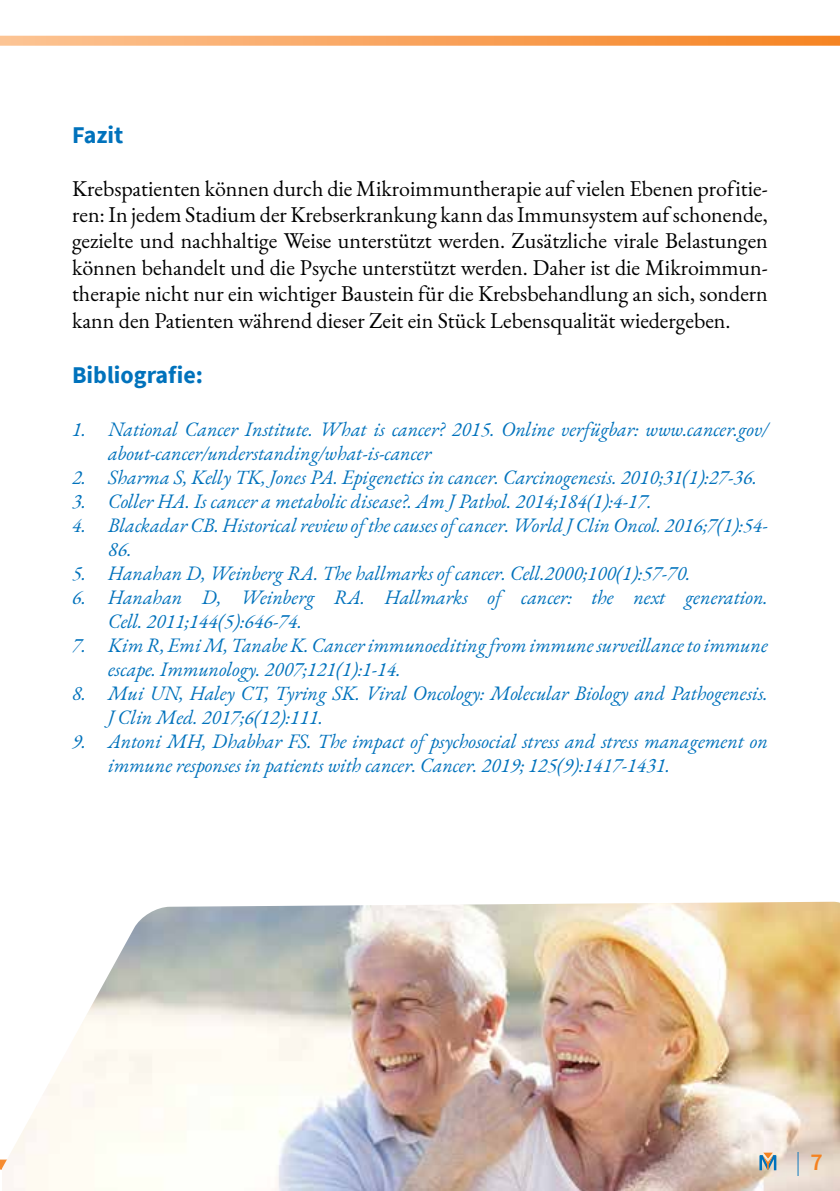
<style>
.page{position:relative;width:840px;height:1191px;background:#fff}
.page>*{position:absolute;margin:0;border:0;box-sizing:border-box;transform-origin:0 0}
.t1{font:700 24px "Source Sans Pro";color:#0072bc}
.t2{font:300 24px "Source Sans Pro";color:#0072bc}
.t3{font:22px/26.4px "EB Garamond";color:#000;text-align:justify}
.t4{font:italic 20px/24px "EB Garamond";color:#0072bc}
.s1{font-weight:600;color:#f58220}
</style>
<div class="page">
<svg style="left:0;top:36px;width:839px;height:10px;background:#f9a660"></svg>
<img style="left:2px;top:901px;width:837px;height:290px">
<svg style="left:759px;top:1152px;width:17px;height:18px"></svg>
<p class="t1" style="left:72px;top:119px;width:53px">Fazit</p>
<p class="t3" style="left:72px;top:175px;width:697px">Krebspatienten können durch die Mikroimmuntherapie auf vielen Ebenen profitie&shy;ren: In jedem Stadium der Krebserkrankung kann das Immunsystem auf schonende, gezielte und nachhaltige Weise unterstützt werden. Zusätzliche virale Belastungen können behandelt und die Psyche unterstützt werden. Daher ist die Mikroimmun&shy;therapie nicht nur ein wichtiger Baustein für die Krebsbehandlung an sich, sondern kann den Patienten während dieser Zeit ein Stück Lebensqualität wiedergeben.</p>
<p class="t1" style="left:72px;top:359px;width:132px">Bibliografie:</p>
<p class="t4" style="left:108px;top:417px;width:661px;text-indent:-36px">1. National Cancer Institute. What is cancer? 2015. Online verfügbar: www.cancer.gov/ about-cancer/understanding/what-is-cancer</p>
<p class="t4" style="left:72px;top:465px;width:686px">2. Sharma S, Kelly TK, Jones PA. Epigenetics in cancer. Carcinogenesis. 2010;31(1):27-36.</p>
<p class="t4" style="left:72px;top:489px;width:581px">3. Coller HA. Is cancer a metabolic disease?. Am J Pathol. 2014;184(1):4-17.</p>
<p class="t4" style="left:108px;top:513px;width:660px;text-indent:-36px">4. Blackadar CB. Historical review of the causes of cancer. World J Clin Oncol. 2016;7(1):54-<br>86.</p>
<p class="t4" style="left:72px;top:561px;width:619px">5. Hanahan D, Weinberg RA. The hallmarks of cancer. Cell.2000;100(1):57-70.</p>
<p class="t4" style="left:108px;top:585px;width:661px;text-indent:-36px">6. Hanahan D, Weinberg RA. Hallmarks of cancer: the next generation.<br>Cell. 2011;144(5):646-74.</p>
<p class="t4" style="left:108px;top:633px;width:661px;text-indent:-36px">7. Kim R, Emi M, Tanabe K. Cancer immunoediting from immune surveillance to immune escape. Immunology. 2007;121(1):1-14.</p>
<p class="t4" style="left:108px;top:681px;width:661px;text-indent:-36px">8. Mui UN, Haley CT, Tyring SK. Viral Oncology: Molecular Biology and Pathogenesis.<br>J Clin Med. 2017;6(12):111.</p>
<p class="t4" style="left:108px;top:729px;width:661px;text-indent:-36px">9. Antoni MH, Dhabhar FS. The impact of psychosocial stress and stress management on immune responses in patients with cancer. Cancer. 2019; 125(9):1417-1431.</p>
<p class="t2" style="left:795px;top:1147px;width:29px">| <span class="s1">7</span></p>
</div>
